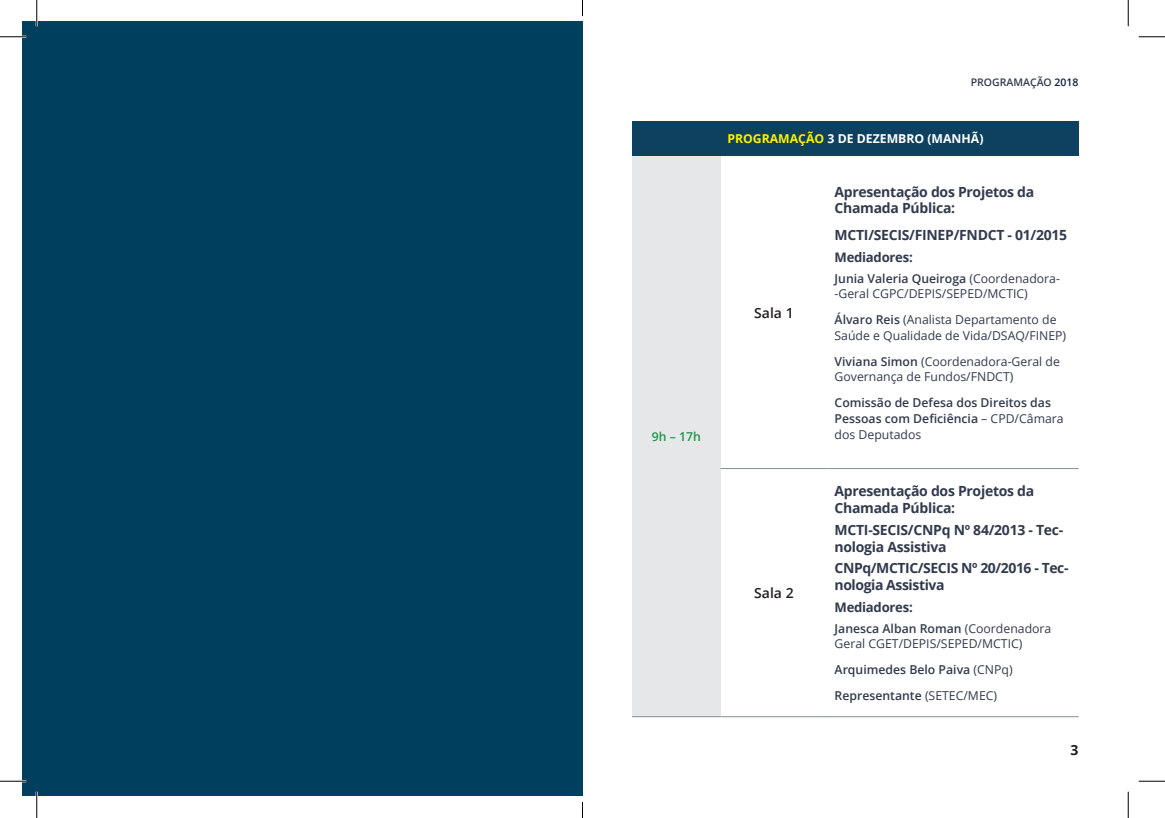
<style>
.page{position:relative;width:1165px;height:818px;background:#fff}
.page>*{position:absolute;margin:0;border:0;box-sizing:border-box;transform-origin:0 0}
.Título{font:700 14px/16.8px "Open Sans";letter-spacing:-.02em;color:#323a4e}
.CITA{font:700 14px/16.8px "Open Sans";letter-spacing:-.02em;color:#323a4e}
.t1{font:600 14px "Open Sans";color:#231f20}
.t2{font:700 14px "Open Sans";color:#231f20}
.Título-2{font:700 13.12px "Open Sans";letter-spacing:-.02em;color:#323a4e}
.TXT{font:12.25px/15.8px "Open Sans";color:#323a4e}
.TXT-2{font:600 12.25px/15.8px "Open Sans";color:#323a4e}
.Texto{font:700 12.25px "Open Sans";color:#fff}
.t3{font:600 12.25px "Open Sans";color:#1e964c}
.t4{font:600 10.5px "Open Sans";color:#323a4e}
.s1{color:#0f1d42}
.s2{color:#fff101}
.s3{font-weight:600}
.s4{font-weight:400}
</style>
<div class="page">
<div style="left:632px;top:121px;width:446px;height:35px;background:#0d415f"></div>
<div style="left:632px;top:156px;width:88px;height:560px;background:#e6e7e9"></div>
<hr style="left:720px;top:468px;width:107px;height:1px;background:#828f96">
<hr style="left:827px;top:468px;width:251px;height:1px;background:#828f96">
<hr style="left:632px;top:716px;width:88px;height:1px;background:#828f96">
<hr style="left:720px;top:716px;width:107px;height:1px;background:#828f96">
<hr style="left:827px;top:716px;width:251px;height:1px;background:#828f96">
<div style="left:22px;top:22px;width:560px;height:774px;background:#003f5d"></div>
<hr style="left:0;top:36px;width:26px;height:2px;background:#fff">
<hr style="left:0;top:780px;width:26px;height:2px;background:#fff">
<hr style="left:36px;top:0;width:2px;height:26px;background:#fff">
<hr style="left:36px;top:791px;width:2px;height:27px;background:#fff">
<svg style="left:0;top:36px;width:26px;height:1px"></svg>
<svg style="left:1139px;top:36px;width:26px;height:1px"></svg>
<svg style="left:0;top:781px;width:26px;height:1px"></svg>
<svg style="left:1139px;top:781px;width:26px;height:1px"></svg>
<svg style="left:36px;top:0;width:1px;height:26px"></svg>
<svg style="left:36px;top:791px;width:1px;height:27px"></svg>
<svg style="left:1128px;top:0;width:1px;height:26px"></svg>
<svg style="left:1128px;top:791px;width:1px;height:27px"></svg>
<svg style="left:582px;top:0;width:1px;height:16px"></svg>
<svg style="left:582px;top:802px;width:1px;height:16px"></svg>
<p class="t3" style="left:652px;top:428px;width:51px">9h – 17h</p>
<p class="t4" style="left:971px;top:75px;width:109px">PROGRAMAÇÃO <span class="s1">2018</span></p>
<p class="Texto" style="left:727px;top:130px;width:258px"><span class="s2">PROGRAMAÇÃO</span> 3 DE DEZEMBRO (MANHÃ)</p>
<p class="t1" style="left:754px;top:303px;width:41px">Sala 1</p>
<p class="t1" style="left:754px;top:583px;width:41px">Sala 2</p>
<p class="CITA" style="left:834px;top:183px;width:201px">Apresentação dos Projetos da<br>Chamada Pública:</p>
<p class="Título" style="left:834px;top:226px;width:234px">MCTI/SECIS/FINEP/FNDCT - 01/2015</p>
<p class="Título-2" style="left:834px;top:248px;width:80px">Mediadores:</p>
<p class="TXT" style="left:834px;top:270px;width:227px"><span class="s3">Junia Valeria Queiroga</span> (Coordenadora--Geral CGPC/DEPIS/SEPED/MCTIC)</p>
<p class="TXT" style="left:834px;top:311px;width:233px"><span class="s3">Álvaro Reis</span> (Analista Departamento de<br>Saúde e Qualidade de Vida/DSAQ/FINEP)</p>
<p class="TXT" style="left:834px;top:353px;width:227px"><span class="s3">Viviana Simon</span> (Coordenadora-Geral de<br>Governança de Fundos/FNDCT)</p>
<p class="TXT-2" style="left:834px;top:394px;width:231px">Comissão de Defesa dos Direitos das<br>Pessoas com Deficiência <span class="s4">– CPD/Câmara dos Deputados</span></p>
<p class="Título" style="left:834px;top:482px;width:201px">Apresentação dos Projetos da<br>Chamada Pública:</p>
<p class="Título" style="left:834px;top:521px;width:230px">MCTI-SECIS/CNPq Nº 84/2013 - Tec&shy;nologia Assistiva</p>
<p class="Título" style="left:834px;top:559px;width:235px">CNPq/MCTIC/SECIS Nº 20/2016 - Tec&shy;nologia Assistiva</p>
<p class="Título-2" style="left:834px;top:598px;width:80px">Mediadores:</p>
<p class="TXT" style="left:834px;top:620px;width:218px"><span class="s3">Janesca Alban Roman</span> (Coordenadora<br>Geral CGET/DEPIS/SEPED/MCTIC)</p>
<p class="TXT-2" style="left:834px;top:661px;width:180px">Arquimedes Belo Paiva <span class="s4">(CNPq)</span></p>
<p class="TXT-2" style="left:834px;top:687px;width:164px">Representante <span class="s4">(SETEC/MEC)</span></p>
<p class="t2" style="left:1070px;top:739px;width:9px">3</p>
</div>
